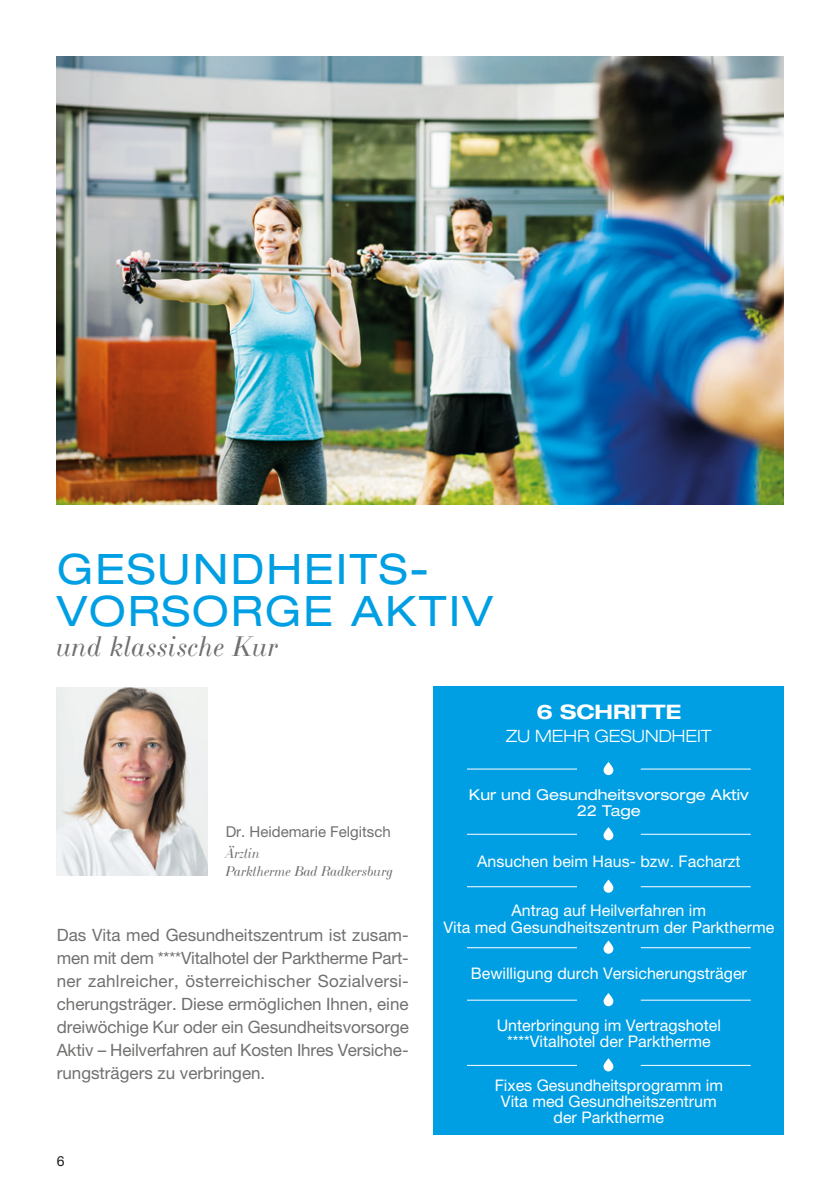
<style>
.page{position:relative;width:840px;height:1191px;background:#fff}
.page>*{position:absolute;margin:0;border:0;box-sizing:border-box;transform-origin:0 0}
.SUBL{font:expanded 42px/42px "Helvetica Neue LT Pro";letter-spacing:.05em;color:#009fe3}
.SUBL-2{font:italic 28px "LTC Bodoni 175";letter-spacing:.005em;color:#70706f}
.t1{font:700 expanded 20px "Helvetica Neue LT Pro";color:#fff}
.t2{font:17px/23px "Helvetica Neue LT Pro";color:#70706f;text-align:justify}
.t3{font:300 expanded 17px "Helvetica Neue LT Pro";color:#fff}
.Lauftext{font:16px/16.2px "Helvetica Neue LT Pro";color:#fff;text-align:center}
.Lauftext-2{font:expanded 15px/16.2px "Helvetica Neue LT Pro";color:#fff;text-align:center}
.t4{font:15px "Helvetica Neue LT Pro";color:#70706f}
.Überschrift{font:italic 14px/18px "LTC Bodoni 175";color:#70706f}
.t5{font:14px "Helvetica Neue LT Pro";color:#1d1d1b}
</style>
<div class="page">
<img style="left:57px;top:688px;width:150px;height:188px">
<div style="left:433px;top:686px;width:350px;height:448px;background:#009fe3"></div>
<hr style="left:640px;top:768px;width:110px;height:1px;background:#fff">
<svg style="left:603px;top:762px;width:10px;height:13px"></svg>
<hr style="left:466px;top:768px;width:110px;height:1px;background:#fff">
<hr style="left:640px;top:834px;width:110px;height:1px;background:#fff">
<svg style="left:603px;top:827px;width:10px;height:13px"></svg>
<hr style="left:466px;top:834px;width:110px;height:1px;background:#fff">
<hr style="left:640px;top:886px;width:110px;height:1px;background:#fff">
<svg style="left:603px;top:879px;width:10px;height:13px"></svg>
<hr style="left:466px;top:886px;width:110px;height:1px;background:#fff">
<hr style="left:640px;top:947px;width:110px;height:1px;background:#fff">
<svg style="left:603px;top:940px;width:10px;height:13px"></svg>
<hr style="left:466px;top:947px;width:110px;height:1px;background:#fff">
<hr style="left:640px;top:999px;width:110px;height:1px;background:#fff">
<svg style="left:603px;top:993px;width:10px;height:13px"></svg>
<hr style="left:466px;top:999px;width:110px;height:1px;background:#fff">
<hr style="left:640px;top:1065px;width:110px;height:1px;background:#fff">
<svg style="left:603px;top:1058px;width:10px;height:13px"></svg>
<hr style="left:466px;top:1065px;width:110px;height:1px;background:#fff">
<img style="left:57px;top:57px;width:725px;height:448px">
<p class="SUBL" style="left:57px;top:548px;width:437px">GESUNDHEITS-<br>VORSORGE AKTIV</p>
<p class="SUBL-2" style="left:57px;top:631px;width:223px">und klassische Kur</p>
<p class="t1" style="left:536px;top:699px;width:146px">6 SCHRITTE</p>
<p class="t3" style="left:506px;top:726px;width:207px">ZU MEHR GESUNDHEIT</p>
<p class="t4" style="left:225px;top:822px;width:167px">Dr. Heidemarie Felgitsch</p>
<p class="Überschrift" style="left:225px;top:844px;width:169px">Ärztin<br>Parktherme Bad Radkersburg</p>
<p class="t2" style="left:57px;top:922px;width:353px">Das Vita med Gesundheitszentrum ist zusam&shy;men mit dem ****Vitalhotel der Parktherme Part&shy;ner zahlreicher, österreichischer Sozialversi&shy;cherungsträger. Diese ermöglichen Ihnen, eine dreiwöchige Kur oder ein Gesundheitsvorsorge Aktiv – Heilverfahren auf Kosten Ihres Versiche&shy;rungsträgers zu verbringen.</p>
<p class="t5" style="left:57px;top:1152px;width:9px">6</p>
<p class="Lauftext-2" style="left:468px;top:786px;width:281px">Kur und Gesundheitsvorsorge Aktiv<br>22 Tage</p>
<p class="Lauftext" style="left:477px;top:853px;width:265px">Ansuchen beim Haus- bzw. Facharzt</p>
<p class="Lauftext" style="left:443px;top:902px;width:332px">Antrag auf Heilverfahren im<br>Vita med Gesundheitszentrum der Parktherme</p>
<p class="Lauftext" style="left:470px;top:965px;width:277px">Bewilligung durch Versicherungsträger</p>
<p class="Lauftext" style="left:496px;top:1016px;width:226px">Unterbringung im Vertragshotel</p>
<p class="Lauftext" style="left:507px;top:1032px;width:205px">****Vitalhotel der Parktherme</p>
<p class="Lauftext" style="left:494px;top:1077px;width:230px">Fixes Gesundheitsprogramm im<br>Vita med Gesundheitszentrum</p>
<p class="Lauftext" style="left:553px;top:1109px;width:112px">der Parktherme</p>
</div>
